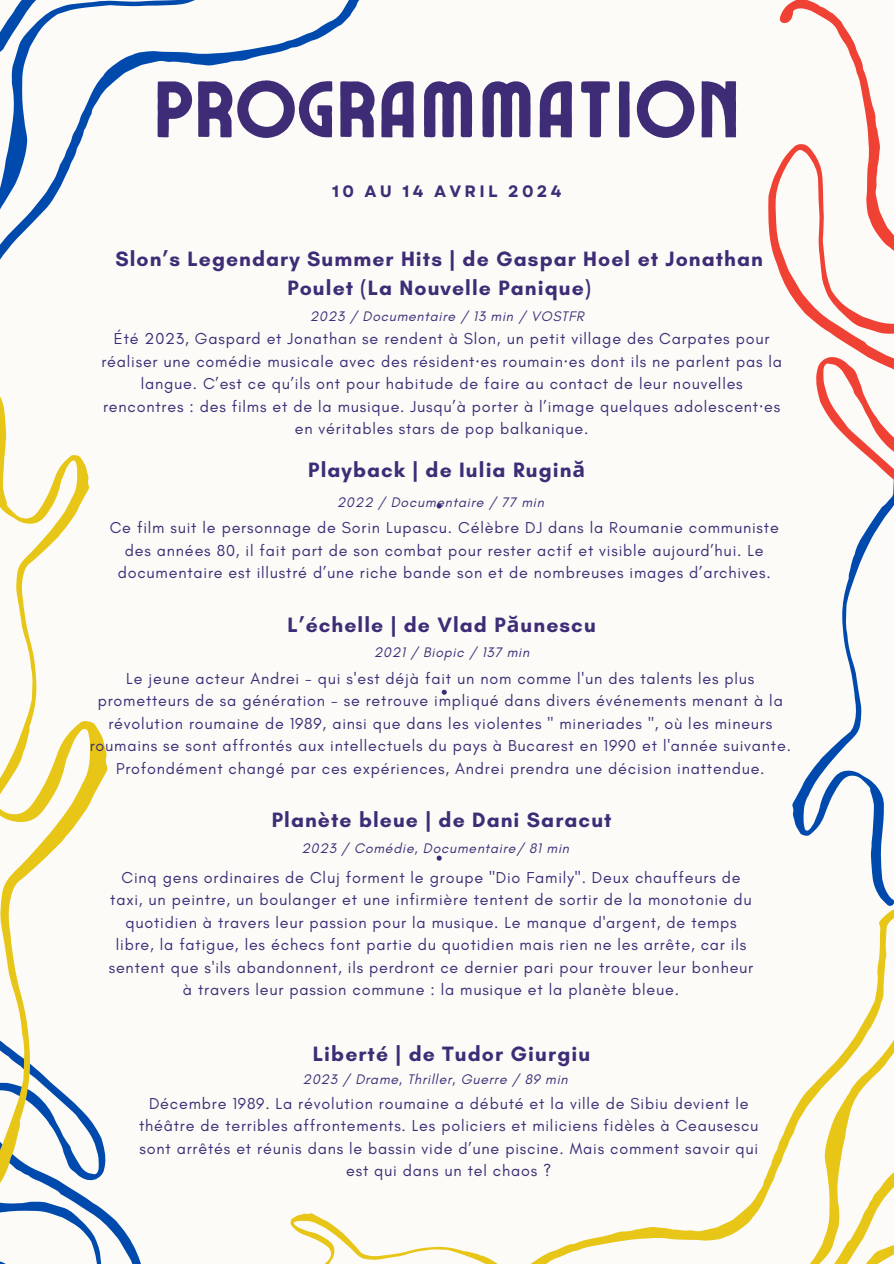
<style>
.page{position:relative;width:894px;height:1264px;background:#fff}
.page>*{position:absolute;margin:0;border:0;box-sizing:border-box;transform-origin:0 0}
.t1{font:79.95px "Ayr Lucidity Condensed";color:#3e2d76}
.t2{font:700 21.15px/29.2px "Glacial Indifference";letter-spacing:.05em;color:#3e2d76;text-align:center}
.t3{font:700 16.5px "Garet";letter-spacing:.2em;color:#3e2d76}
.t4{font:16.2px/22.5px "Glacial Indifference";letter-spacing:.05em;color:#3e2d76;text-align:center}
.t5{font:italic 14.1px "Glacial Indifference";letter-spacing:.05em;color:#3e2d76}
.s1{font-family:"Noto Sans"}
</style>
<div class="page">
<div style="left:0;top:0;width:893px;height:1263px;background:#fcfbf8"></div>
<svg style="left:0;top:0;width:360px;height:260px"></svg>
<svg style="left:768px;top:0;width:125px;height:469px"></svg>
<svg style="left:792px;top:469px;width:101px;height:437px"></svg>
<svg style="left:537px;top:910px;width:356px;height:353px"></svg>
<svg style="left:290px;top:1213px;width:247px;height:50px"></svg>
<svg style="left:436px;top:503px;width:5px;height:5px"></svg>
<svg style="left:441px;top:689px;width:5px;height:5px"></svg>
<svg style="left:436px;top:855px;width:5px;height:5px"></svg>
<svg style="left:0;top:396px;width:89px;height:215px"></svg>
<svg style="left:108px;top:1214px;width:33px;height:49px"></svg>
<svg style="left:0;top:611px;width:108px;height:652px"></svg>
<p class="t1" style="left:152px;top:57px;width:590px">PROGRAMMATION</p>
<p class="t3" style="left:332px;top:179px;width:231px">10 AU 14 AVRIL 2024</p>
<p class="t2" style="left:115px;top:244px;width:648px">Slon’s Legendary Summer Hits | de Gaspar Hoel et Jonathan<br>Poulet (La Nouvelle Panique)</p>
<p class="t5" style="left:310px;top:307px;width:275px">2023 / Documentaire / 13 min / VOSTFR</p>
<p class="t4" style="left:101px;top:327px;width:682px">Été 2023, Gaspard et Jonathan se rendent à Slon, un petit village des Carpates pour réaliser une comédie musicale avec des résident<span class="s1">·</span>es roumain<span class="s1">·</span>es dont ils ne parlent pas la langue. C’est ce qu’ils ont pour habitude de faire au contact de leur nouvelles rencontres : des films et de la musique. Jusqu’à porter à l’image quelques adolescent<span class="s1">·</span>es en véritables stars de pop balkanique.</p>
<h1 class="t2" style="left:308px;top:455px;width:278px">Playback | de Iulia Rugin<span class="s1">ă</span></h1>
<p class="t5" style="left:336px;top:493px;width:208px">2022 / Documentaire / 77 min</p>
<p class="t4" style="left:110px;top:516px;width:670px">Ce film suit le personnage de Sorin Lupascu. Célèbre DJ dans la Roumanie communiste des années 80, il fait part de son combat pour rester actif et visible aujourd’hui. Le documentaire est illustré d’une riche bande son et de nombreuses images d’archives.</p>
<p class="t2" style="left:287px;top:609px;width:310px">L’échelle | de Vlad P<span class="s1">ă</span>unescu</p>
<p class="t5" style="left:373px;top:644px;width:157px">2021 / Biopic / 137 min</p>
<p class="t4" style="left:90px;top:666px;width:702px">Le jeune acteur Andrei - qui s'est déjà fait un nom comme l'un des talents les plus prometteurs de sa génération - se retrouve impliqué dans divers événements menant à la révolution roumaine de 1989, ainsi que dans les violentes " mineriades ", où les mineurs roumains se sont affrontés aux intellectuels du pays à Bucarest en 1990 et l'année suivante.<br>Profondément changé par ces expériences, Andrei prendra une décision inattendue.</p>
<p class="t2" style="left:272px;top:805px;width:341px">Planète bleue | de Dani Saracut</p>
<p class="t5" style="left:301px;top:839px;width:269px">2023 / Comédie, Documentaire/ 81 min</p>
<p class="t4" style="left:109px;top:865px;width:646px">Cinq gens ordinaires de Cluj forment le groupe "Dio Family". Deux chauffeurs de taxi, un peintre, un boulanger et une infirmière tentent de sortir de la monotonie du quotidien à travers leur passion pour la musique. Le manque d'argent, de temps libre, la fatigue, les échecs font partie du quotidien mais rien ne les arrête, car ils sentent que s'ils abandonnent, ils perdront ce dernier pari pour trouver leur bonheur à travers leur passion commune : la musique et la planète bleue.</p>
<p class="t2" style="left:313px;top:1038px;width:279px">Liberté | de Tudor Giurgiu</p>
<p class="t5" style="left:302px;top:1070px;width:266px">2023 / Drame, Thriller, Guerre / 89 min</p>
<p class="t4" style="left:139px;top:1091px;width:620px">Décembre 1989. La révolution roumaine a débuté et la ville de Sibiu devient le théâtre de terribles affrontements. Les policiers et miliciens fidèles à Ceausescu sont arrêtés et réunis dans le bassin vide d’une piscine. Mais comment savoir qui est qui dans un tel chaos ?</p>
</div>
